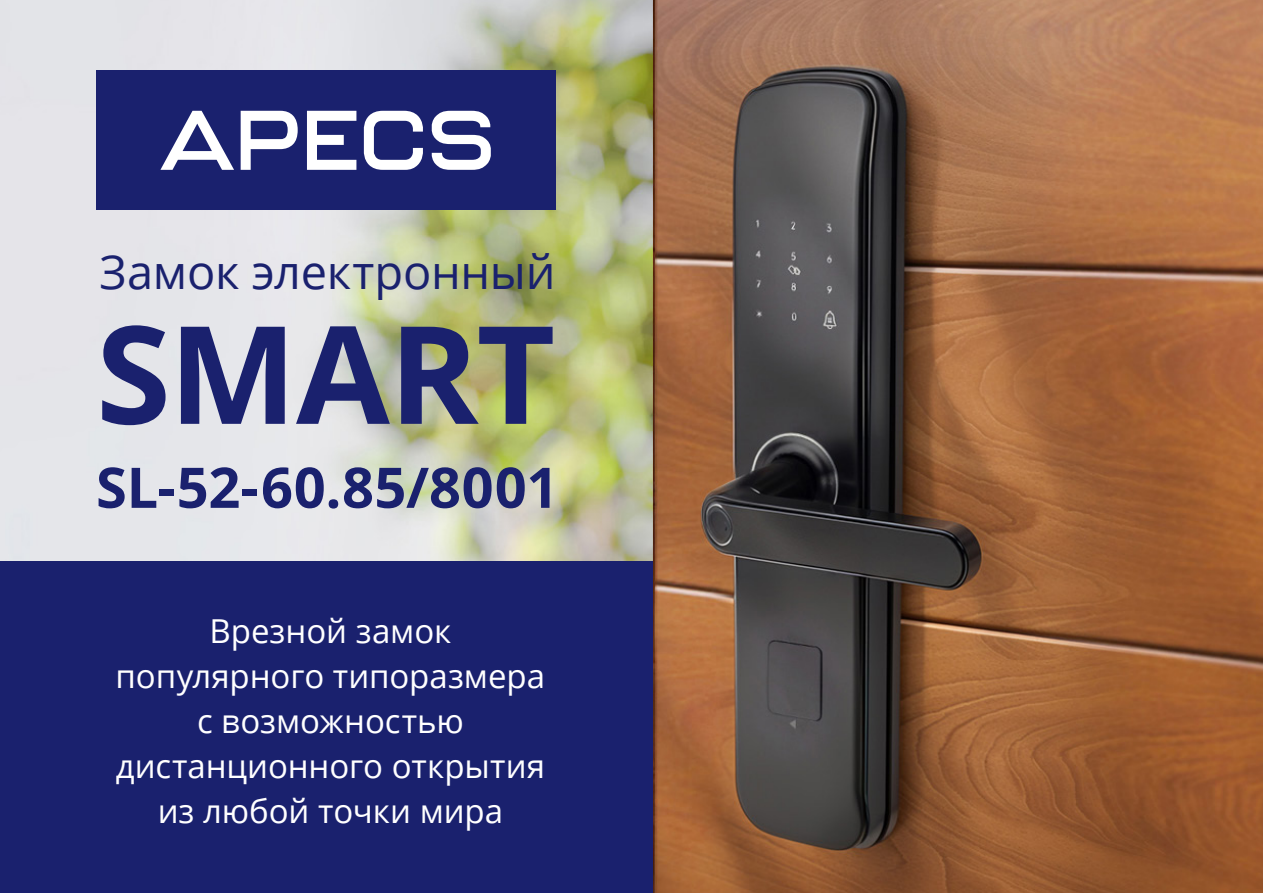
<style>
.page{position:relative;width:1263px;height:893px;background:#fff}
.page>*{position:absolute;margin:0;border:0;box-sizing:border-box;transform-origin:0 0}
.t1{font:700 136.05px "Open Sans";letter-spacing:-.01em;color:#1a216e}
.t2{font:700 55.95px "Open Sans";letter-spacing:.01em;color:#1a216e}
.t3{font:46.95px "Open Sans";letter-spacing:-.005em;color:#1a216e}
.t4{font:33px/45px "Open Sans";letter-spacing:-.005em;color:#fff;text-align:center}
</style>
<div class="page">
<img style="left:0;top:0;width:1263px;height:893px">
<div style="left:0;top:562px;width:652px;height:331px;background:#1a216e"></div>
<div style="left:96px;top:71px;width:459px;height:139px;background:#1a216e"></div>
<svg style="left:241px;top:111px;width:57px;height:59px"></svg>
<svg style="left:307px;top:111px;width:49px;height:59px"></svg>
<svg style="left:364px;top:111px;width:59px;height:59px"></svg>
<svg style="left:160px;top:111px;width:74px;height:59px"></svg>
<svg style="left:432px;top:111px;width:59px;height:59px"></svg>
<h3 class="t3" style="left:100px;top:240px;width:457px">Замок электронный</h3>
<h1 class="t1" style="left:96px;top:278px;width:461px">SMART</h1>
<h2 class="t2" style="left:96px;top:448px;width:464px">SL-52-60.85/8001</h2>
<p class="t4" style="left:116px;top:608px;width:431px">Врезной замок популярного типоразмера с возможностью дистанционного открытия из любой точки мира</p>
</div>
